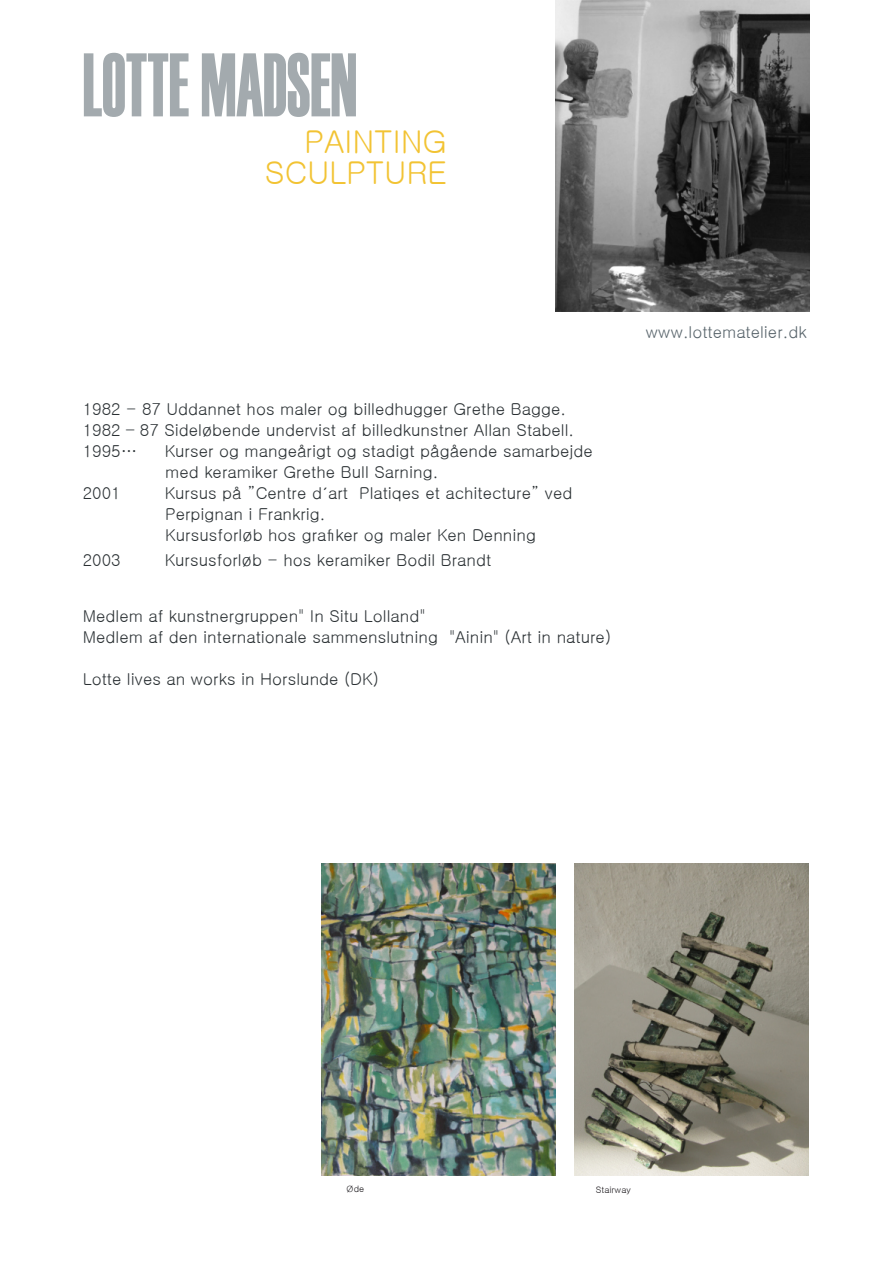
<style>
.page{position:relative;width:894px;height:1264px;background:#fff}
.page>*{position:absolute;margin:0;border:0;box-sizing:border-box;transform-origin:0 0}
.t1{font:90px "Haettenschweiler";letter-spacing:-.005em;color:#a3aaae;scale:.69 1}
.t2{font:31.5px/31.5px "Gulim";letter-spacing:-.005em;color:#f2c333;text-align:right}
.t3{font:16.5px/21px "Gulim";color:#2a3033}
.t4{font:16.5px "Gulim";color:#58646b}
.t5{font:9px "Gulim";color:#1a171b}
</style>
<div class="page">
<img style="left:321px;top:863px;width:234px;height:312px">
<img style="left:574px;top:863px;width:234px;height:312px">
<img style="left:555px;top:0;width:254px;height:311px">
<h1 class="t1" style="left:83px;top:53px;width:399px">LOTTE MADSEN</h1>
<h2 class="t2" style="left:265px;top:126px;width:183px">PAINTING<br>SCULPTURE</h2>
<p class="t3" style="left:83px;top:398px;width:492px">1982 - 87 Uddannet hos maler og billedhugger Grethe Bagge.<br>1982 – 87 Sideløbende undervist af billedkunstner Allan Stabell.<br>1995…</p>
<p class="t3" style="left:165px;top:440px;width:429px">Kurser og mangeårigt og stadigt pågående samarbejde med keramiker Grethe Bull Sarning.</p>
<p class="t3" style="left:83px;top:482px;width:39px">2001</p>
<p class="t3" style="left:165px;top:482px;width:409px">Kursus på ”Centre d´art Platiqes et achitecture” ved<br>Perpignan i Frankrig.<br>Kursusforløb hos grafiker og maler Ken Denning</p>
<p class="t3" style="left:83px;top:550px;width:39px">2003</p>
<p class="t3" style="left:165px;top:550px;width:328px">Kursusforløb - hos keramiker Bodil Brandt</p>
<p class="t3" style="left:83px;top:605px;width:529px">Medlem af kunstnergruppen" In Situ Lolland"<br>Medlem af den internationale sammenslutning "Ainin" (Art in nature)</p>
<p class="t3" style="left:83px;top:668px;width:297px">Lotte lives an works in Horslunde (DK)</p>
<p class="t4" style="left:645px;top:324px;width:162px">www.lottematelier.dk</p>
<p class="t5" style="left:346px;top:1184px;width:19px">Øde</p>
<p class="t5" style="left:595px;top:1185px;width:37px">Stairway</p>
</div>
